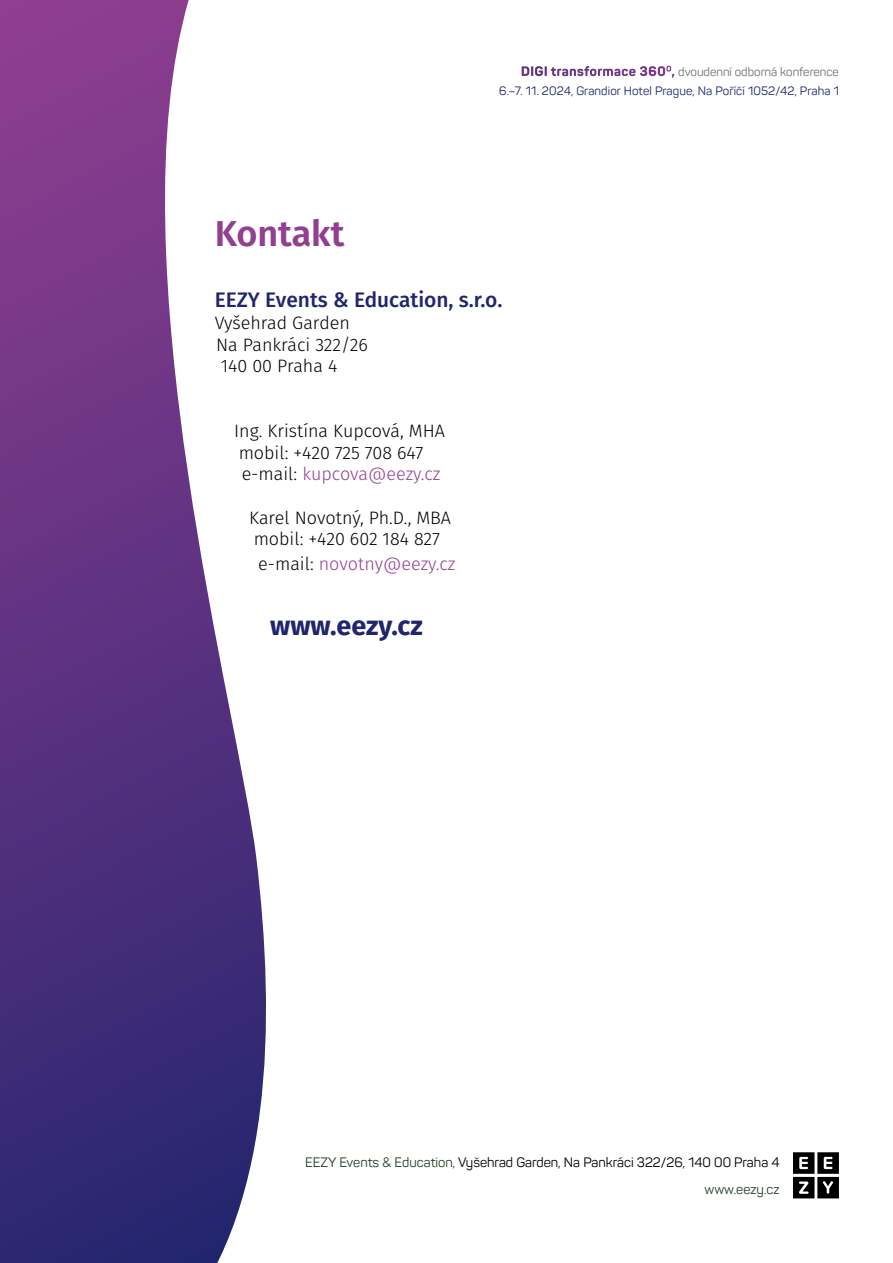
<style>
.page{position:relative;width:893px;height:1263px;background:#fff}
.page>*{position:absolute;margin:0;border:0;box-sizing:border-box;transform-origin:0 0}
.t1{font:600 36px "Fira Sans";color:#933f91}
.t2{font:700 27px "Fira Sans";color:#20256e}
.t3{font:500 21px "Fira Sans";color:#20256e}
.t4{font:300 18px/21.6px "Fira Sans";color:#000}
.t5{font:300 18px "Fira Sans";color:#933f91}
.t6{font:13.5px/27px "Panton";color:#000;text-align:right}
.t7{font:12px/19px "Panton";color:#20256e;text-align:right}
.s1{font-weight:800;font-size:13.5px;color:#fff}
.s2{color:#6f6f6e}
.s3{color:#933f91}
.s4{color:#000}
.s5{color:#214129}
</style>
<div class="page">
<svg style="left:793px;top:1152px;width:46px;height:46px"></svg>
<svg style="left:0;top:0;width:266px;height:1263px"></svg>
<h1 class="t1" style="left:215px;top:204px;width:131px">Kontakt</h1>
<p class="t7" style="left:499px;top:62px;width:341px"><span class="s1">DIGI transformace 360</span><sup>O</sup><span class="s1">,</span> <span class="s2">dvoudenní odborná konference<br></span>6.–7. 11. 2024, Grandior Hotel Prague, Na Poříčí 1052/42, Praha 1</p>
<p class="t3" style="left:215px;top:283px;width:289px">EEZY Events &amp; Education, s.r.o.</p>
<p class="t4" style="left:215px;top:312px;width:155px">Vyšehrad Garden<br>Na Pankráci 322/26<br>140 00 Praha 4</p>
<p class="t4" style="left:234px;top:420px;width:212px">Ing. Kristína Kupcová, MHA mobil: +420 725 708 647 e-mail: <span class="s3">kupcova@eezy.cz</span></p>
<p class="t4" style="left:249px;top:506px;width:203px">Karel Novotný, Ph.D., MBA mobil: +420 602 184 827</p>
<p class="t5" style="left:258px;top:551px;width:199px"><span class="s4">e-mail:</span> novotny@eezy.cz</p>
<h2 class="t2" style="left:270px;top:603px;width:154px">www.eezy.cz</h2>
<p class="t6" style="left:305px;top:1148px;width:476px"><span class="s5">EEZY Events &amp; Education,</span> Vyšehrad Garden, Na Pankráci 322/26, 140 00 Praha 4 <span class="s5">www.eezy.cz</span></p>
</div>
